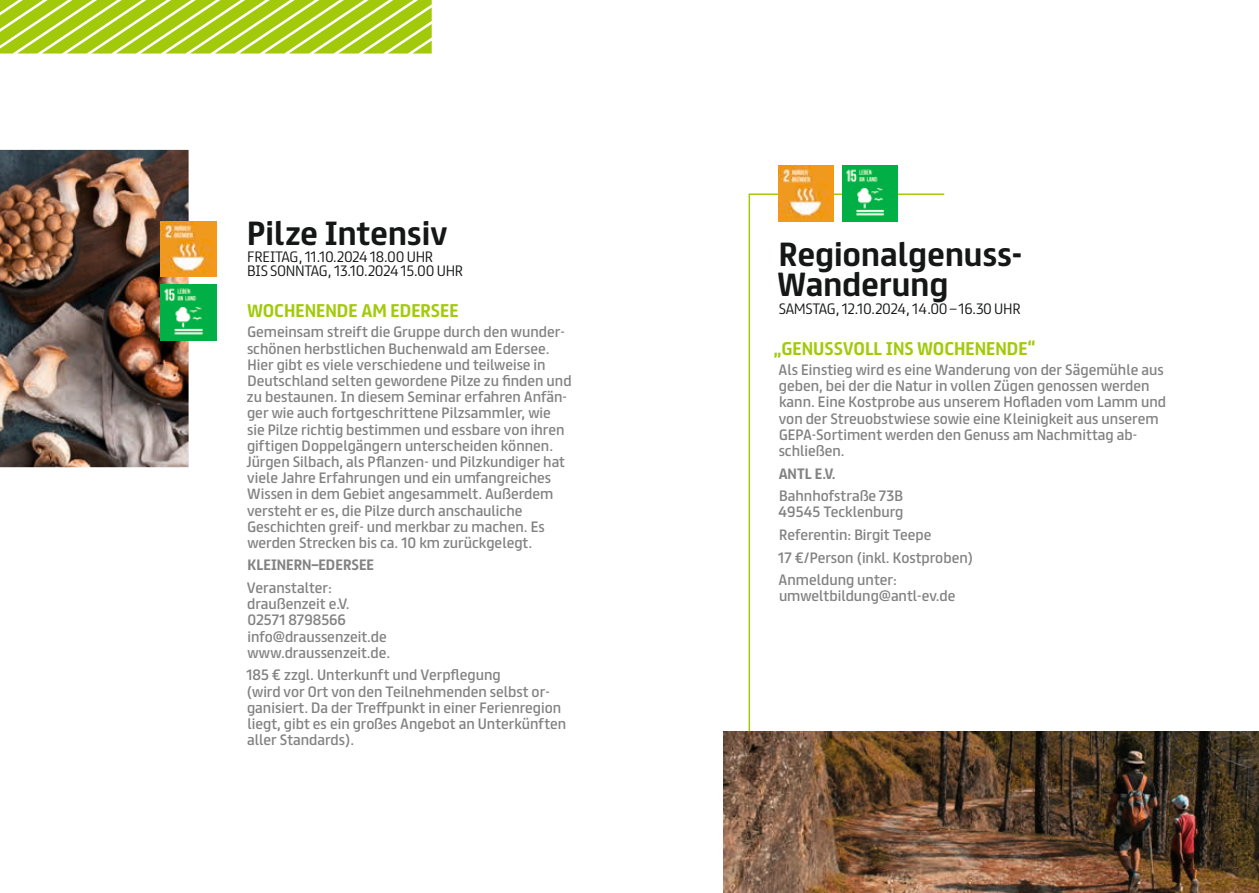
<style>
.page{position:relative;width:1259px;height:893px;background:#fff}
.page>*{position:absolute;margin:0;border:0;box-sizing:border-box;transform-origin:0 0}
.t1{font:700 30px/30px "FS Truman";color:#151616}
.t2{font:700 16.5px "FS Truman";color:#a2ca0b}
.t3{font:13.5px/16.2px "FS Truman";color:#818281}
.t4{font:300 13.5px/13.5px "FS Truman";letter-spacing:-.02em;color:#151616}
.t5{font:700 13.5px "FS Truman";color:#818281}
</style>
<div class="page">
<svg style="left:748px;top:193px;width:197px;height:538px"></svg>
<svg style="left:0;top:0;width:432px;height:54px;background:#b3d43a"></svg>
<img style="left:0;top:150px;width:189px;height:317px">
<img style="left:161px;top:221px;width:55px;height:55px">
<img style="left:161px;top:285px;width:55px;height:55px">
<img style="left:723px;top:731px;width:536px;height:162px">
<img style="left:778px;top:166px;width:55px;height:55px">
<img style="left:842px;top:166px;width:55px;height:55px">
<h1 class="t1" style="left:247px;top:215px;width:202px">Pilze Intensiv</h1>
<p class="t4" style="left:247px;top:249px;width:218px">FREITAG, 11.10.2024 18.00 UHR<br>BIS SONNTAG, 13.10.2024 15.00 UHR</p>
<p class="t2" style="left:247px;top:296px;width:213px">WOCHENENDE AM EDERSEE</p>
<p class="t3" style="left:246px;top:323px;width:327px">Gemeinsam streift die Gruppe durch den wunder&shy;schönen herbstlichen Buchenwald am Edersee.<br>Hier gibt es viele verschiedene und teilweise in Deutschland selten gewordene Pilze zu finden und zu bestaunen. In diesem Seminar erfahren Anfän&shy;ger wie auch fortgeschrittene Pilzsammler, wie<br>sie Pilze richtig bestimmen und essbare von ihren giftigen Doppelgängern unterscheiden können.<br>Jürgen Silbach, als Pflanzen- und Pilzkundiger hat viele Jahre Erfahrungen und ein umfangreiches Wissen in dem Gebiet angesammelt. Außerdem versteht er es, die Pilze durch anschauliche Geschichten greif- und merkbar zu machen. Es werden Strecken bis ca. 10 km zurückgelegt.</p>
<p class="t5" style="left:247px;top:553px;width:128px">KLEINERN–EDERSEE</p>
<p class="t3" style="left:247px;top:579px;width:145px">Veranstalter: draußenzeit e.V.<br>02571 8798566 info@draussenzeit.de www.draussenzeit.de.</p>
<p class="t3" style="left:246px;top:666px;width:321px">185 € zzgl. Unterkunft und Verpflegung<br>(wird vor Ort von den Teilnehmenden selbst or&shy;ganisiert. Da der Treffpunkt in einer Ferienregion liegt, gibt es ein großes Angebot an Unterkünften aller Standards).</p>
<h1 class="t1" style="left:778px;top:237px;width:245px">Regionalgenuss-<br>Wanderung</h1>
<p class="t4" style="left:778px;top:300px;width:243px">SAMSTAG, 12.10.2024, 14.00 – 16.30 UHR</p>
<p class="t2" style="left:774px;top:334px;width:263px">„GENUSSVOLL INS WOCHENENDE“</p>
<p class="t3" style="left:778px;top:361px;width:389px">Als Einstieg wird es eine Wanderung von der Sägemühle aus geben, bei der die Natur in vollen Zügen genossen werden kann. Eine Kostprobe aus unserem Hofladen vom Lamm und von der Streuobstwiese sowie eine Kleinigkeit aus unserem GEPA-Sortiment werden den Genuss am Nachmittag ab&shy;schließen.</p>
<p class="t5" style="left:778px;top:462px;width:58px">ANTL E.V.</p>
<p class="t3" style="left:778px;top:487px;width:127px">Bahnhofstraße 73B<br>49545 Tecklenburg</p>
<p class="t3" style="left:778px;top:522px;width:196px;line-height:22.5px">Referentin: Birgit Teepe<br>17 €/Person (inkl. Kostproben)<br>Anmeldung unter:</p>
<p class="t3" style="left:779px;top:587px;width:178px">umweltbildung@antl-ev.de</p>
</div>
